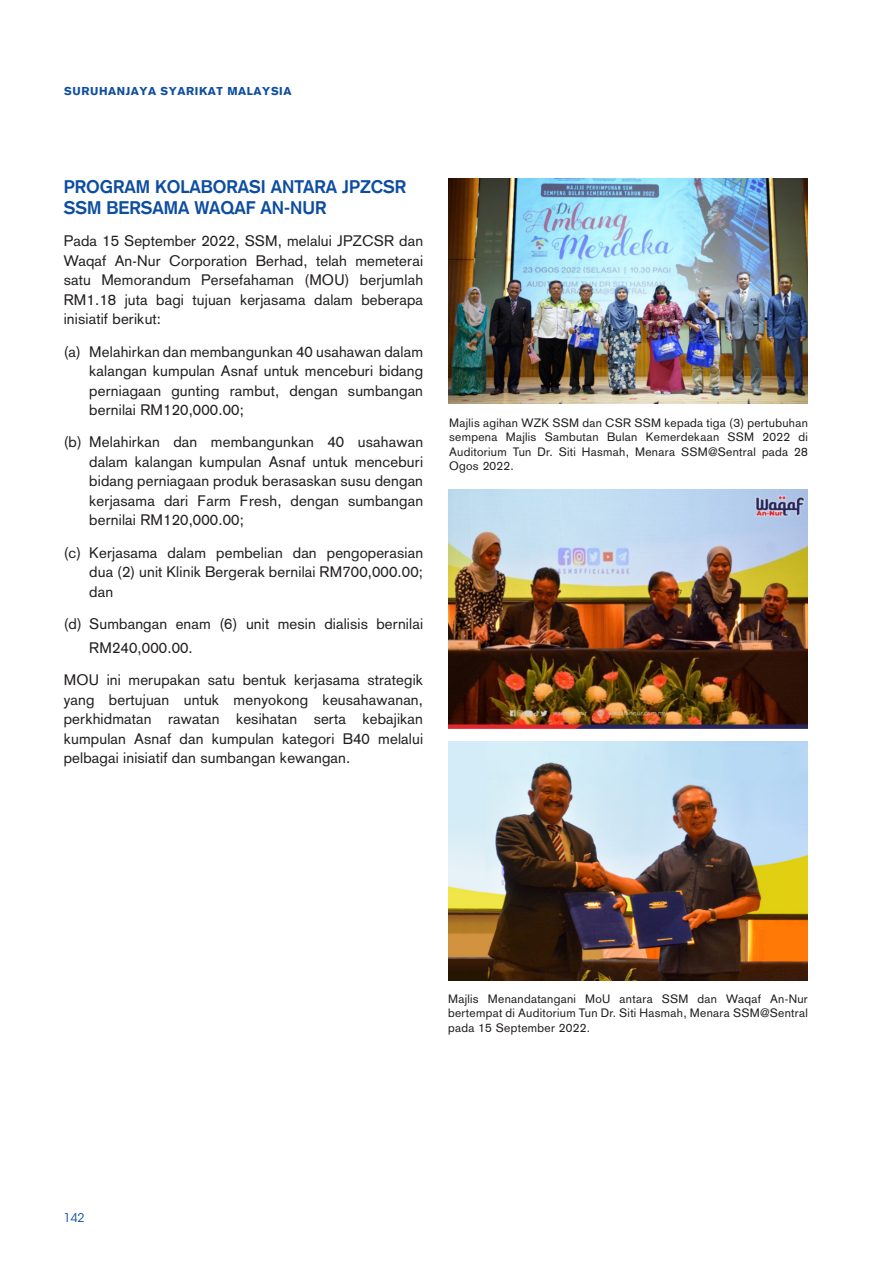
<style>
.page{position:relative;width:893px;height:1263px;background:#fff}
.page>*{position:absolute;margin:0;border:0;box-sizing:border-box;transform-origin:0 0}
.t1{font:700 18px/21.6px "Akzidenz Grotesk";color:#0d4da1}
.t2{font:15px/19.5px "Akzidenz Grotesk";letter-spacing:.01em;color:#231f20;text-align:justify}
.t3{font:12px/14.4px "Akzidenz Grotesk";letter-spacing:.025em;color:#231f20;text-align:justify}
.t4{font:12px "ITC Avant Garde Std";color:#0d4da1}
.t5{font:900 11.25px "Akzidenz Grotesk";letter-spacing:.05em;color:#0d4da1}
</style>
<div class="page">
<img style="left:448px;top:179px;width:359px;height:225px">
<img style="left:449px;top:490px;width:359px;height:239px">
<img style="left:449px;top:742px;width:359px;height:239px">
<p class="t5" style="left:64px;top:84px;width:229px">SURUHANJAYA SYARIKAT MALAYSIA</p>
<p class="t1" style="left:64px;top:176px;width:344px">PROGRAM KOLABORASI ANTARA JPZCSR<br>SSM BERSAMA WAQAF AN-NUR</p>
<p class="t2" style="left:64px;top:233px;width:361px">Pada 15 September 2022, SSM, melalui JPZCSR dan Waqaf An-Nur Corporation Berhad, telah memeterai satu Memorandum Persefahaman (MOU) berjumlah RM1.18 juta bagi tujuan kerjasama dalam beberapa inisiatif berikut:</p>
<p class="t2" style="left:89px;top:343px;width:335px;text-indent:-26px">(a) Melahirkan dan membangunkan 40 usahawan dalam kalangan kumpulan Asnaf untuk menceburi bidang perniagaan gunting rambut, dengan sumbangan bernilai RM120,000.00;</p>
<p class="t2" style="left:89px;top:434px;width:335px;text-indent:-26px">(b) Melahirkan dan membangunkan 40 usahawan dalam kalangan kumpulan Asnaf untuk menceburi bidang perniagaan produk berasaskan susu dengan kerjasama dari Farm Fresh, dengan sumbangan bernilai RM120,000.00;</p>
<p class="t2" style="left:89px;top:544px;width:335px;text-indent:-26px">(c) Kerjasama dalam pembelian dan pengoperasian dua (2) unit Klinik Bergerak bernilai RM700,000.00; dan</p>
<p class="t2" style="left:89px;top:613px;width:335px;line-height:24px;text-indent:-26px">(d) Sumbangan enam (6) unit mesin dialisis bernilai<br>RM240,000.00.</p>
<p class="t2" style="left:64px;top:672px;width:361px">MOU ini merupakan satu bentuk kerjasama strategik yang bertujuan untuk menyokong keusahawanan, perkhidmatan rawatan kesihatan serta kebajikan kumpulan Asnaf dan kumpulan kategori B40 melalui pelbagai inisiatif dan sumbangan kewangan.</p>
<p class="t3" style="left:449px;top:416px;width:360px">Majlis agihan WZK SSM dan CSR SSM kepada tiga (3) pertubuhan sempena Majlis Sambutan Bulan Kemerdekaan SSM 2022 di Auditorium Tun Dr. Siti Hasmah, Menara SSM@Sentral pada 28<br>Ogos 2022.</p>
<p class="t4" style="left:64px;top:1211px;width:22px">142</p>
<p class="t3" style="left:448px;top:992px;width:361px">Majlis Menandatangani MoU antara SSM dan Waqaf An-Nur bertempat di Auditorium Tun Dr. Siti Hasmah, Menara SSM@Sentral pada 15 September 2022.</p>
</div>
